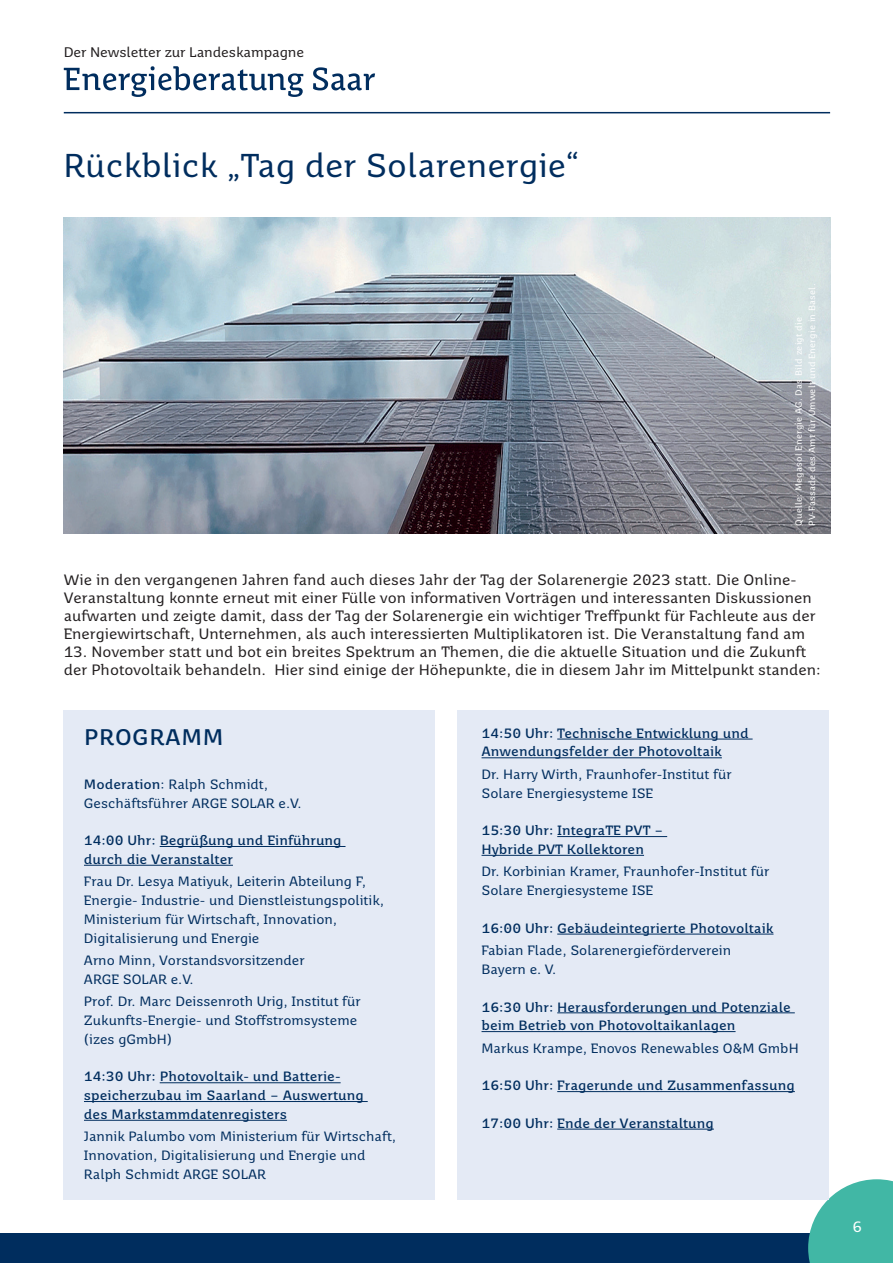
<style>
.page{position:relative;width:893px;height:1263px;background:#fff}
.page>*{position:absolute;margin:0;border:0;box-sizing:border-box;transform-origin:0 0}
.t1{font:33px "Saar 1450 Text";color:#002d5e}
.t2{font:700 22.5px "Saar 1450 Text";letter-spacing:.025em;color:#002d5e}
.t3{font:15px/18px "Saar 1450 Text";color:#231f20}
.t4{font:15px "Saar 1450 Text";color:#fff}
.t5{font:13.95px "Saar 1450 Text";letter-spacing:-.01em;color:#231f20}
.t6{font:13.5px/18.8px "Saar 1450 Text";color:#002d5e}
.t7{font:700 13.5px/18.8px "Saar 1450 Text";color:#002d5e}
.t8{font:9px/13.5px "Saar 1450 Text";letter-spacing:.025em;color:#fff}
.s1{font-weight:700}
</style>
<div class="page">
<div style="left:0;top:1233px;width:893px;height:30px;background:#002d5e"></div>
<svg style="left:808px;top:1179px;width:85px;height:84px;background:#52bdac"></svg>
<svg style="left:64px;top:66px;width:311px;height:31px"></svg>
<hr style="left:64px;top:112px;width:766px;height:1px;background:#002d5e">
<img style="left:64px;top:218px;width:766px;height:316px">
<div style="left:64px;top:710px;width:371px;height:490px;background:#e4eaf5"></div>
<div style="left:458px;top:710px;width:371px;height:490px;background:#e4eaf5"></div>
<hr style="left:160px;top:846px;width:185px;height:1px;background:#002d5e">
<hr style="left:84px;top:865px;width:149px;height:1px;background:#002d5e">
<hr style="left:160px;top:1082px;width:181px;height:1px;background:#002d5e">
<hr style="left:84px;top:1101px;width:284px;height:1px;background:#002d5e">
<hr style="left:84px;top:1120px;width:203px;height:1px;background:#002d5e">
<hr style="left:557px;top:739px;width:196px;height:1px;background:#002d5e">
<hr style="left:481px;top:757px;width:241px;height:1px;background:#002d5e">
<hr style="left:557px;top:836px;width:110px;height:1px;background:#002d5e">
<hr style="left:481px;top:855px;width:163px;height:1px;background:#002d5e">
<hr style="left:557px;top:934px;width:216px;height:1px;background:#002d5e">
<hr style="left:557px;top:1012px;width:238px;height:1px;background:#002d5e">
<hr style="left:481px;top:1031px;width:254px;height:1px;background:#002d5e">
<hr style="left:557px;top:1091px;width:238px;height:1px;background:#002d5e">
<hr style="left:557px;top:1129px;width:157px;height:1px;background:#002d5e">
<p class="t5" style="left:64px;top:44px;width:242px">Der Newsletter zur Landeskampagne</p>
<h1 class="t1" style="left:63px;top:146px;width:517px">Rückblick „Tag der Solarenergie“</h1>
<p class="t8" style="left:792px;top:526px;width:244px;rotate:-90deg">Quelle: Megasol Energie AG. Das Bild zeigt die<br>PV-Fassade des Amt für Umwelt und Energie in Basel.</p>
<p class="t3" style="left:64px;top:570px;width:753px">Wie in den vergangenen Jahren fand auch dieses Jahr der Tag der Solarenergie 2023 statt. Die Online-Veranstaltung konnte erneut mit einer Fülle von informativen Vorträgen und interessanten Diskussionen aufwarten und zeigte damit, dass der Tag der Solarenergie ein wichtiger Treffpunkt für Fachleute aus der Energiewirtschaft, Unternehmen, als auch interessierten Multiplikatoren ist. Die Veranstaltung fand am</p>
<p class="t3" style="left:64px;top:642px;width:759px">13. November statt und bot ein breites Spektrum an Themen, die die aktuelle Situation und die Zukunft der Photovoltaik behandeln. Hier sind einige der Höhepunkte, die in diesem Jahr im Mittelpunkt standen:</p>
<h2 class="t2" style="left:84px;top:723px;width:141px">PROGRAMM</h2>
<p class="t6" style="left:84px;top:775px;width:219px"><span class="s1">Moderation</span>: Ralph Schmidt,<br>Geschäftsführer ARGE SOLAR e.V.</p>
<p class="t7" style="left:84px;top:831px;width:259px">14:00 Uhr: Begrüßung und Einführung durch die Veranstalter</p>
<p class="t6" style="left:84px;top:872px;width:301px">Frau Dr. Lesya Matiyuk, Leiterin Abteilung F, Energie- Industrie- und Dienstleistungspolitik, Ministerium für Wirtschaft, Innovation, Digitalisierung und Energie</p>
<p class="t6" style="left:84px;top:951px;width:222px">Arno Minn, Vorstandsvorsitzender<br>ARGE SOLAR e.V.</p>
<p class="t6" style="left:84px;top:992px;width:278px">Prof. Dr. Marc Deissenroth Urig, Institut für<br>Zukunfts-Energie- und Stoffstromsysteme (izes gGmbH)</p>
<p class="t7" style="left:84px;top:1067px;width:281px">14:30 Uhr: Photovoltaik- und Batterie&shy;speicherzubau im Saarland – Auswertung des Markstammdatenregisters</p>
<p class="t6" style="left:84px;top:1127px;width:314px">Jannik Palumbo vom Ministerium für Wirtschaft,<br>Innovation, Digitalisierung und Energie und<br>Ralph Schmidt ARGE SOLAR</p>
<p class="t7" style="left:481px;top:724px;width:269px">14:50 Uhr: Technische Entwicklung und<br>Anwendungsfelder der Photovoltaik</p>
<p class="t6" style="left:481px;top:765px;width:252px">Dr. Harry Wirth, Fraunhofer-Institut für<br>Solare Energiesysteme ISE</p>
<p class="t7" style="left:481px;top:821px;width:183px">15:30 Uhr: IntegraTE PVT –<br>Hybride PVT Kollektoren</p>
<p class="t6" style="left:481px;top:862px;width:289px">Dr. Korbinian Kramer, Fraunhofer-Institut für<br>Solare Energiesysteme ISE</p>
<p class="t7" style="left:481px;top:919px;width:293px">16:00 Uhr: Gebäudeintegrierte Photovoltaik</p>
<p class="t6" style="left:481px;top:941px;width:251px">Fabian Flade, Solarenergieförderverein<br>Bayern e. V.</p>
<p class="t7" style="left:481px;top:997px;width:311px">16:30 Uhr: Herausforderungen und Potenziale beim Betrieb von Photovoltaikanlagen</p>
<p class="t6" style="left:481px;top:1039px;width:319px">Markus Krampe, Enovos Renewables O&amp;M GmbH</p>
<p class="t7" style="left:481px;top:1076px;width:315px">16:50 Uhr: Fragerunde und Zusammenfassung</p>
<p class="t7" style="left:481px;top:1114px;width:234px">17:00 Uhr: Ende der Veranstaltung</p>
<p class="t4" style="left:853px;top:1218px;width:11px">6</p>
</div>
